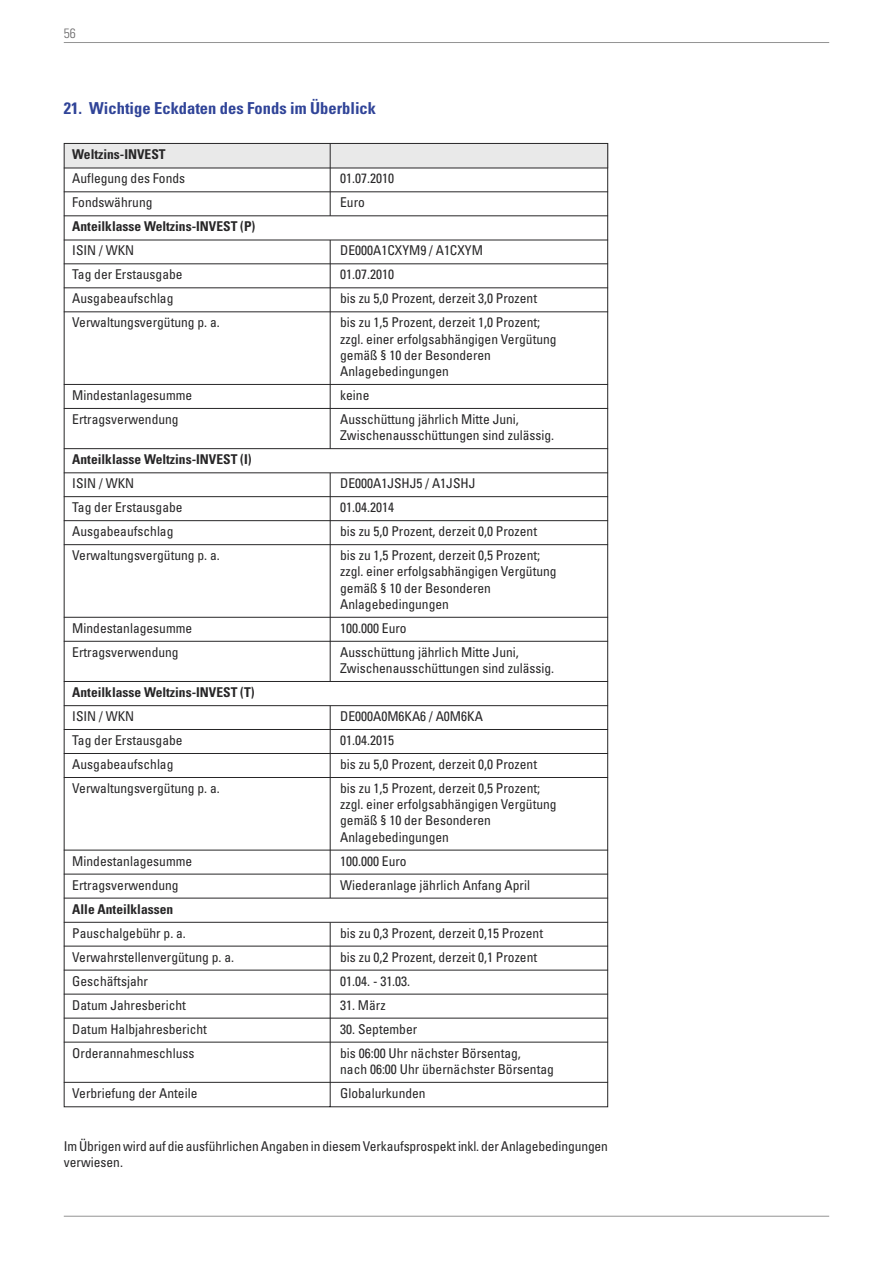
<style>
.page{position:relative;width:893px;height:1263px;background:#fff}
.page>*{position:absolute;margin:0;border:0;box-sizing:border-box;transform-origin:0 0}
.t1{font:700 condensed 16.5px "Univers";color:#304498}
.t2{font:condensed 13.5px/16.2px "Univers";color:#272627}
.t3{font:700 condensed 13.5px "Univers";color:#272627}
.t4{font:300 condensed 13.5px "Univers";color:#686768}
</style>
<div class="page">
<hr style="left:64px;top:42px;width:765px;height:1px;background:#939393">
<hr style="left:64px;top:1216px;width:765px;height:1px;background:#939393">
<svg style="left:63px;top:143px;width:545px;height:965px"></svg>
<p class="t4" style="left:64px;top:28px;width:13px">56</p>
<p class="t1" style="left:64px;top:102px;width:314px">21. Wichtige Eckdaten des Fonds im Überblick</p>
<p class="t3" style="left:72px;top:150px;width:95px">Weltzins-INVEST</p>
<p class="t2" style="left:72px;top:172px;width:114px">Auflegung des Fonds</p>
<p class="t2" style="left:340px;top:172px;width:55px">01.07.2010</p>
<p class="t2" style="left:72px;top:196px;width:82px">Fondswährung</p>
<p class="t2" style="left:340px;top:196px;width:26px">Euro</p>
<p class="t3" style="left:72px;top:222px;width:184px">Anteilklasse Weltzins-INVEST (P)</p>
<p class="t2" style="left:72px;top:244px;width:63px">ISIN / WKN</p>
<p class="t2" style="left:340px;top:244px;width:144px">DE000A1CXYM9 / A1CXYM</p>
<p class="t2" style="left:72px;top:268px;width:112px">Tag der Erstausgabe</p>
<p class="t2" style="left:340px;top:268px;width:55px">01.07.2010</p>
<p class="t2" style="left:72px;top:292px;width:103px">Ausgabeaufschlag</p>
<p class="t2" style="left:340px;top:292px;width:198px">bis zu 5,0 Prozent, derzeit 3,0 Prozent</p>
<p class="t2" style="left:72px;top:316px;width:149px">Verwaltungsvergütung p. a.</p>
<p class="t2" style="left:340px;top:316px;width:218px">bis zu 1,5 Prozent, derzeit 1,0 Prozent; zzgl. einer erfolgsabhängigen Vergütung gemäß § 10 der Besonderen<br>Anlagebedingungen</p>
<p class="t2" style="left:72px;top:388px;width:121px">Mindestanlagesumme</p>
<p class="t2" style="left:340px;top:388px;width:31px">keine</p>
<p class="t2" style="left:72px;top:412px;width:108px">Ertragsverwendung</p>
<p class="t2" style="left:340px;top:412px;width:216px">Ausschüttung jährlich Mitte Juni,<br>Zwischenausschüttungen sind zulässig.</p>
<p class="t3" style="left:72px;top:454px;width:181px">Anteilklasse Weltzins-INVEST (I)</p>
<p class="t2" style="left:72px;top:476px;width:63px">ISIN / WKN</p>
<p class="t2" style="left:340px;top:476px;width:137px">DE000A1JSHJ5 / A1JSHJ</p>
<p class="t2" style="left:72px;top:500px;width:112px">Tag der Erstausgabe</p>
<p class="t2" style="left:340px;top:500px;width:55px">01.04.2014</p>
<p class="t2" style="left:72px;top:524px;width:103px">Ausgabeaufschlag</p>
<p class="t2" style="left:340px;top:524px;width:198px">bis zu 5,0 Prozent, derzeit 0,0 Prozent</p>
<p class="t2" style="left:72px;top:549px;width:149px">Verwaltungsvergütung p. a.</p>
<p class="t2" style="left:340px;top:549px;width:218px">bis zu 1,5 Prozent, derzeit 0,5 Prozent; zzgl. einer erfolgsabhängigen Vergütung gemäß § 10 der Besonderen<br>Anlagebedingungen</p>
<p class="t2" style="left:72px;top:621px;width:121px">Mindestanlagesumme</p>
<p class="t2" style="left:340px;top:621px;width:68px">100.000 Euro</p>
<p class="t2" style="left:72px;top:645px;width:108px">Ertragsverwendung</p>
<p class="t2" style="left:340px;top:645px;width:216px">Ausschüttung jährlich Mitte Juni,<br>Zwischenausschüttungen sind zulässig.</p>
<p class="t3" style="left:72px;top:687px;width:184px">Anteilklasse Weltzins-INVEST (T)</p>
<p class="t2" style="left:72px;top:709px;width:63px">ISIN / WKN</p>
<p class="t2" style="left:340px;top:709px;width:144px">DE000A0M6KA6 / A0M6KA</p>
<p class="t2" style="left:72px;top:733px;width:112px">Tag der Erstausgabe</p>
<p class="t2" style="left:340px;top:733px;width:55px">01.04.2015</p>
<p class="t2" style="left:72px;top:757px;width:103px">Ausgabeaufschlag</p>
<p class="t2" style="left:340px;top:757px;width:198px">bis zu 5,0 Prozent, derzeit 0,0 Prozent</p>
<p class="t2" style="left:72px;top:781px;width:149px">Verwaltungsvergütung p. a.</p>
<p class="t2" style="left:340px;top:781px;width:218px">bis zu 1,5 Prozent, derzeit 0,5 Prozent; zzgl. einer erfolgsabhängigen Vergütung gemäß § 10 der Besonderen<br>Anlagebedingungen</p>
<p class="t2" style="left:72px;top:854px;width:121px">Mindestanlagesumme</p>
<p class="t2" style="left:340px;top:854px;width:68px">100.000 Euro</p>
<p class="t2" style="left:72px;top:878px;width:108px">Ertragsverwendung</p>
<p class="t2" style="left:340px;top:878px;width:191px">Wiederanlage jährlich Anfang April</p>
<p class="t3" style="left:72px;top:904px;width:102px">Alle Anteilklassen</p>
<p class="t2" style="left:72px;top:926px;width:115px">Pauschalgebühr p. a.</p>
<p class="t2" style="left:340px;top:926px;width:204px">bis zu 0,3 Prozent, derzeit 0,15 Prozent</p>
<p class="t2" style="left:72px;top:950px;width:163px">Verwahrstellenvergütung p. a.</p>
<p class="t2" style="left:340px;top:950px;width:198px">bis zu 0,2 Prozent, derzeit 0,1 Prozent</p>
<p class="t2" style="left:72px;top:974px;width:77px">Geschäftsjahr</p>
<p class="t2" style="left:340px;top:974px;width:72px">01.04. - 31.03.</p>
<p class="t2" style="left:72px;top:998px;width:115px">Datum Jahresbericht</p>
<p class="t2" style="left:340px;top:998px;width:47px">31. März</p>
<p class="t2" style="left:72px;top:1022px;width:136px">Datum Halbjahresbericht</p>
<p class="t2" style="left:340px;top:1022px;width:79px">30. September</p>
<p class="t2" style="left:72px;top:1046px;width:124px">Orderannahmeschluss</p>
<p class="t2" style="left:340px;top:1046px;width:215px">bis 06:00 Uhr nächster Börsentag,<br>nach 06:00 Uhr übernächster Börsentag</p>
<p class="t2" style="left:72px;top:1086px;width:127px">Verbriefung der Anteile</p>
<p class="t2" style="left:340px;top:1086px;width:87px">Globalurkunden</p>
<p class="t2" style="left:64px;top:1139px;width:546px">Im Übrigen wird auf die ausführlichen Angaben in diesem Verkaufsprospekt inkl. der Anlagebedingungen verwiesen.</p>
</div>
